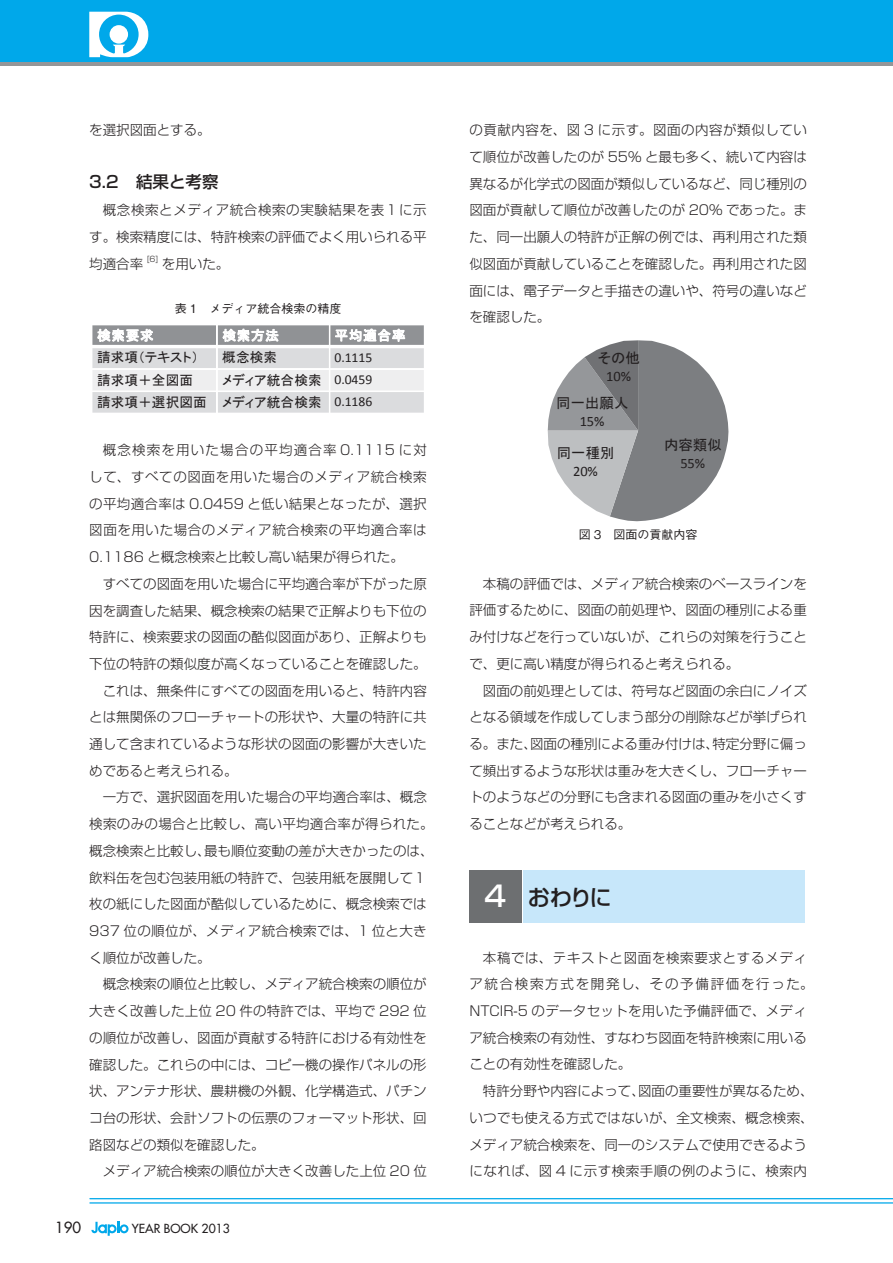
<style>
.page{position:relative;width:893px;height:1263px;background:#fff}
.page>*{position:absolute;margin:0;border:0;box-sizing:border-box;transform-origin:0 0}
.t1{font:500 22.5px "Shin Go Pro";color:#231f20}
.t2{font:500 16.5px "Shin Go Pr 5";color:#231f20}
.t3{font:500 15px "Futura Std";color:#231f20}
.t4{font:14.4px "MS P Gothic";letter-spacing:.005em;color:#231f20}
.t5{font:14.4px "Calibri";letter-spacing:-.005em;color:#231f20}
.t6{font:13.65px/22.2px "MS P Gothic";letter-spacing:.005em;color:#231f20;text-align:right}
.t7{font:13.65px "Calibri";color:#231f20}
.t8{font:13.65px "MS P Gothic";color:#fff}
.t9{font:300 13.5px/26.7px "Shin Go Pr 5";color:#231f20;text-align:justify}
.t10{font:300 13.5px/26.7px "Shin Go Pr 5";letter-spacing:.02em;color:#231f20}
.t11{font:300 13.5px "Shin Go Pr 5";letter-spacing:.025em;color:#231f20}
.t12{font:500 12.15px "Futura Std";color:#231f20}
.t13{font:500 12px "Gothic BBB Pro";color:#231f20}
.t14{font:300 7.8px "Shin Go Pr 5";color:#231f20}
.s1{font-family:"Calibri"}
.s2{font-family:"Shin Go Pr 5";font-size:28.5px;color:#fff}
</style>
<div class="page">
<svg style="left:91px;top:1222px;width:38px;height:14px"></svg>
<hr style="left:0;top:62px;width:893px;height:4px;background:#949698">
<div style="left:0;top:0;width:893px;height:62px;background:#00a8ea"></div>
<svg style="left:89px;top:12px;width:59px;height:45px"></svg>
<hr style="left:90px;top:1198px;width:803px;height:1px;background:#00a8ea">
<hr style="left:90px;top:1202px;width:803px;height:1px;background:#00a8ea">
<div style="left:469px;top:870px;width:52px;height:52px;background:#6d6f71"></div>
<div style="left:523px;top:870px;width:282px;height:52px;background:#c7e7fa"></div>
<div style="left:91px;top:324px;width:333px;height:23px;background:linear-gradient(to right,#929497,#929497)"></div>
<div style="left:91px;top:347px;width:333px;height:22px;background:#dbdcde"></div>
<div style="left:91px;top:369px;width:333px;height:22px;background:#eeeeef"></div>
<div style="left:91px;top:391px;width:333px;height:22px;background:#dbdcde"></div>
<div style="left:217px;top:324px;width:1px;height:89px;border:1px solid #fff"></div>
<div style="left:329px;top:324px;width:1px;height:89px;border:1px solid #fff"></div>
<div style="left:91px;top:345px;width:334px;height:3px;border:1px solid #fff"></div>
<div style="left:91px;top:369px;width:334px;height:1px;border:1px solid #fff"></div>
<div style="left:91px;top:391px;width:334px;height:1px;border:1px solid #fff"></div>
<div style="left:91px;top:324px;width:1px;height:89px;border:1px solid #fff"></div>
<svg style="left:97px;top:329px;width:56px;height:13px"></svg>
<svg style="left:223px;top:329px;width:55px;height:16px"></svg>
<svg style="left:335px;top:329px;width:70px;height:13px"></svg>
<svg style="left:548px;top:340px;width:180px;height:181px"></svg>
<p class="t9" style="left:89px;top:115px;width:123px">を選択図面とする。</p>
<p class="t2" style="left:89px;top:168px;width:131px">3.2 結果と考察</p>
<p class="t9" style="left:89px;top:196px;width:339px;text-indent:14px">概念検索とメディア統合検索の実験結果を表１に示す。検索精度には、特許検索の評価でよく用いられる平均適合率</p>
<p class="t14" style="left:147px;top:253px;width:13px">[6]</p>
<p class="t9" style="left:162px;top:249px;width:69px">を用いた。</p>
<p class="t13" style="left:175px;top:299px;width:168px">表 1　メディア統合検索の精度</p>
<p class="t8" style="left:222px;top:328px;width:58px">検索方法</p>
<p class="t6" style="left:97px;top:346px;width:103px">請求項（テキスト）</p>
<p class="t6" style="left:222px;top:346px;width:56px">概念検索</p>
<p class="t7" style="left:334px;top:349px;width:39px">0.1115</p>
<p class="t6" style="left:97px;top:369px;width:97px">請求項＋全図面</p>
<p class="t6" style="left:97px;top:369px;width:277px">メディア統合検索 <span class="s1">0.0459<br></span>請求項＋選択図面 メディア統合検索 <span class="s1">0.1186</span></p>
<p class="t9" style="left:89px;top:435px;width:339px;text-indent:14px">概念検索を用いた場合の平均適合率 0.1115 に対して、すべての図面を用いた場合のメディア統合検索の平均適合率は 0.0459 と低い結果となったが、選択図面を用いた場合のメディア統合検索の平均適合率は0.1186 と概念検索と比較し高い結果が得られた。</p>
<p class="t9" style="left:103px;top:569px;width:325px">すべての図面を用いた場合に平均適合率が下がった原</p>
<p class="t9" style="left:89px;top:596px;width:339px">因を調査した結果、概念検索の結果で正解よりも下位の</p>
<p class="t9" style="left:89px;top:622px;width:339px">特許に、検索要求の図面の酷似図面があり、正解よりも</p>
<p class="t9" style="left:89px;top:649px;width:339px">下位の特許の類似度が高くなっていることを確認した。</p>
<p class="t9" style="left:103px;top:676px;width:325px">これは、無条件にすべての図面を用いると、特許内容</p>
<p class="t9" style="left:89px;top:702px;width:339px">とは無関係のフローチャートの形状や、大量の特許に共</p>
<p class="t9" style="left:89px;top:729px;width:339px">通して含まれているような形状の図面の影響が大きいた</p>
<p class="t9" style="left:89px;top:756px;width:150px">めであると考えられる。</p>
<p class="t9" style="left:103px;top:783px;width:325px">一方で、選択図面を用いた場合の平均適合率は、概念</p>
<p class="t11" style="left:89px;top:813px;width:346px">検索のみの場合と比較し、高い平均適合率が得られた。</p>
<p class="t9" style="left:89px;top:836px;width:346px">概念検索と比較し、最も順位変動の差が大きかったのは、</p>
<p class="t9" style="left:89px;top:863px;width:339px">飲料缶を包む包装用紙の特許で、包装用紙を展開して１</p>
<p class="t9" style="left:89px;top:889px;width:339px">枚の紙にした図面が酷似しているために、概念検索では</p>
<p class="t11" style="left:89px;top:920px;width:339px">937 位の順位が、メディア統合検索では、1 位と大き</p>
<p class="t9" style="left:89px;top:943px;width:123px">く順位が改善した。</p>
<p class="t9" style="left:103px;top:970px;width:325px">概念検索の順位と比較し、メディア統合検索の順位が</p>
<p class="t9" style="left:89px;top:996px;width:339px">大きく改善した上位 20 件の特許では、平均で 292 位</p>
<p class="t9" style="left:89px;top:1023px;width:339px">の順位が改善し、図面が貢献する特許における有効性を</p>
<p class="t9" style="left:89px;top:1050px;width:339px">確認した。これらの中には、コピー機の操作パネルの形</p>
<p class="t9" style="left:89px;top:1076px;width:339px">状、アンテナ形状、農耕機の外観、化学構造式、パチン</p>
<p class="t9" style="left:89px;top:1103px;width:339px">コ台の形状、会計ソフトの伝票のフォーマット形状、回</p>
<p class="t9" style="left:89px;top:1130px;width:177px">路図などの類似を確認した。</p>
<p class="t9" style="left:103px;top:1156px;width:325px">メディア統合検索の順位が大きく改善した上位 20 位</p>
<p class="t3" style="left:55px;top:1218px;width:28px">190</p>
<p class="t12" style="left:132px;top:1221px;width:100px">YEAR BOOK 2013</p>
<p class="t9" style="left:469px;top:116px;width:339px">の貢献内容を、図 3 に示す。図面の内容が類似していて順位が改善したのが 55% と最も多く、続いて内容は異なるが化学式の図面が類似しているなど、同じ種別の図面が貢献して順位が改善したのが 20% であった。また、同一出願人の特許が正解の例では、再利用された類似図面が貢献していることを確認した。再利用された図面には、電子データと手描きの違いや、符号の違いなどを確認した。</p>
<p class="t4" style="left:598px;top:350px;width:44px">その他</p>
<p class="t5" style="left:606px;top:367px;width:26px">10%</p>
<p class="t4" style="left:556px;top:395px;width:74px">同一出願人</p>
<p class="t5" style="left:580px;top:412px;width:26px">15%</p>
<p class="t4" style="left:557px;top:445px;width:59px">同一種別</p>
<p class="t5" style="left:573px;top:462px;width:26px">20%</p>
<p class="t4" style="left:664px;top:437px;width:59px">内容類似</p>
<p class="t5" style="left:680px;top:454px;width:26px">55%</p>
<p class="t13" style="left:579px;top:524px;width:120px">図 3　図面の貢献内容</p>
<p class="t9" style="left:469px;top:569px;width:339px;text-indent:14px">本稿の評価では、メディア統合検索のベースラインを評価するために、図面の前処理や、図面の種別による重み付けなどを行っていないが、これらの対策を行うことで、更に高い精度が得られると考えられる。</p>
<p class="t9" style="left:469px;top:676px;width:339px;text-indent:14px">図面の前処理としては、符号など図面の余白にノイズとなる領域を作成してしまう部分の削除などが挙げられる。また、図面の種別による重み付けは、特定分野に偏って頻出するような形状は重みを大きくし、フローチャートのようなどの分野にも含まれる図面の重みを小さくすることなどが考えられる。</p>
<h1 class="t1" style="left:485px;top:879px;width:129px"><span class="s2">4</span> おわりに</h1>
<p class="t10" style="left:469px;top:943px;width:346px;text-indent:14px">本稿では、テキストと図面を検索要求とするメディア統合検索方式を開発し、その予備評価を行った。<br>NTCIR-5 のデータセットを用いた予備評価で、メディア統合検索の有効性、すなわち図面を特許検索に用いることの有効性を確認した。</p>
<p class="t9" style="left:469px;top:1076px;width:346px;text-align:left;text-indent:14px">特許分野や内容によって、図面の重要性が異なるため、いつでも使える方式ではないが、全文検索、概念検索、メディア統合検索を、同一のシステムで使用できるようになれば、図 4 に示す検索手順の例のように、検索内</p>
</div>
